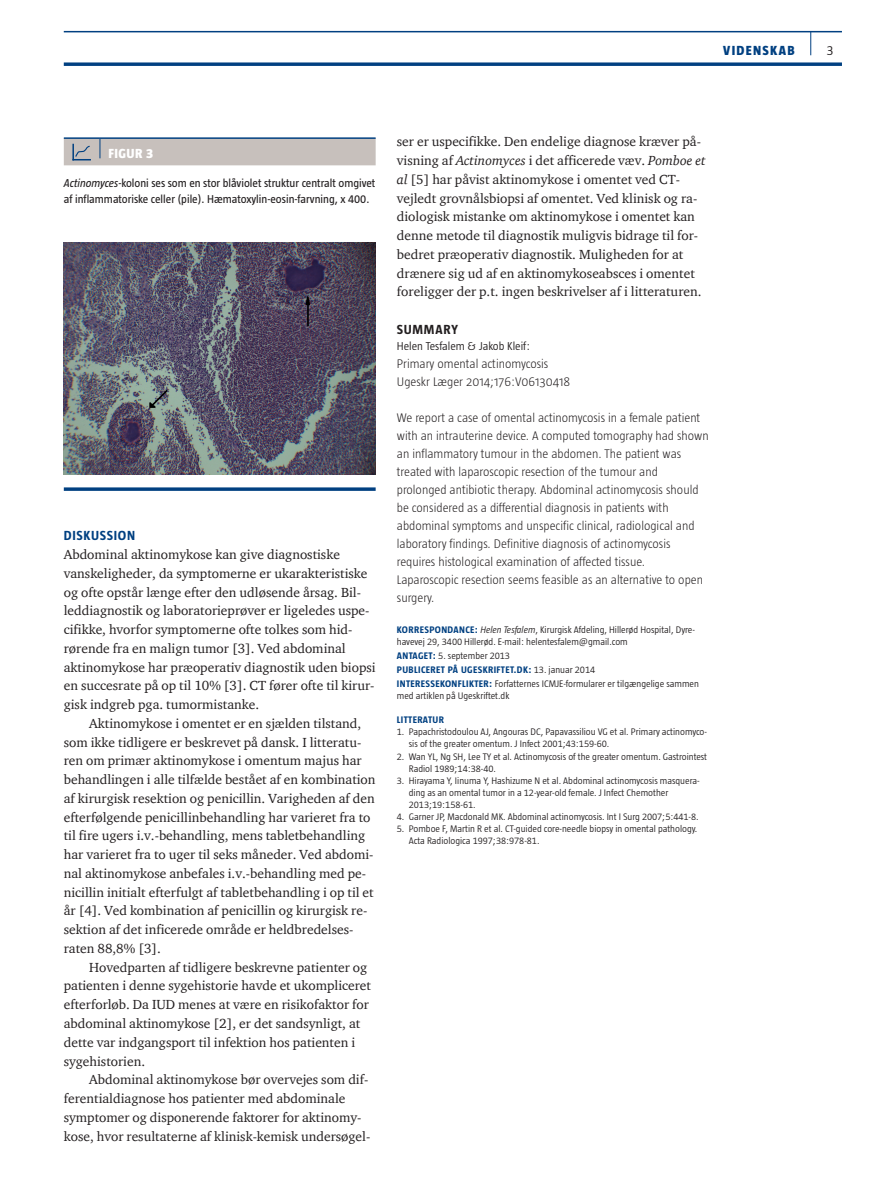
<style>
.page{position:relative;width:893px;height:1191px;background:#fff}
.page>*{position:absolute;margin:0;border:0;box-sizing:border-box;transform-origin:0 0}
.t1{font:13.5px/18.8px "ITC Charter Com";color:#231f20}
.t2{font:700 13.5px "Taz";letter-spacing:.05em;color:#014081}
.t3{font:800 13.5px "Taz";letter-spacing:.095em;color:#014081}
.t4{font:700 13.5px "Taz";letter-spacing:.055em;color:#231f20}
.t5{font:800 13.5px "Taz";color:#fff}
.t6{font:300 13.5px "Taz";color:#231f20}
.t7{font:300 12.75px/18px "Taz";color:#231f20}
.t8{font:11.7px/15.8px "Taz";color:#231f20}
.t9{font:300 11.7px "Taz";color:#231f20}
.t10{font:300 9.75px/12px "Taz";color:#231f20}
.t11{font:700 9.75px/14.1px "Taz";letter-spacing:.04em;color:#014081}
.s1{font-style:italic}
.s2{font-weight:700;color:#014081}
.s3{font-weight:300;color:#231f20}
</style>
<div class="page">
<hr style="left:64px;top:31px;width:778px;height:1px;background:#014081">
<svg style="left:64px;top:62px;width:778px;height:4px;background:#235991"></svg>
<svg style="left:810px;top:32px;width:1px;height:23px"></svg>
<hr style="left:64px;top:137px;width:36px;height:2px;background:#014081">
<hr style="left:100px;top:137px;width:276px;height:2px;background:#014081">
<div style="left:64px;top:138px;width:312px;height:27px;background:#c7c0bc"></div>
<img style="left:64px;top:243px;width:312px;height:231px">
<svg style="left:64px;top:487px;width:312px;height:4px"></svg>
<p class="t3" style="left:723px;top:43px;width:73px">VIDENSKAB</p>
<p class="t6" style="left:827px;top:43px;width:8px">3</p>
<p class="t5" style="left:108px;top:146px;width:46px">Figur 3</p>
<p class="t8" style="left:64px;top:175px;width:313px"><span class="s1">Actinomyces</span>-koloni ses som en stor blåviolet struktur centralt omgivet af inflammatoriske celler (pile). Hæmatoxylin-eosin-farvning, x 400.</p>
<p class="t2" style="left:64px;top:528px;width:73px">DISKUSSION</p>
<p class="t1" style="left:64px;top:545px;width:313px">Abdominal aktinomykose kan give diagnostiske vanskeligheder, da symptomerne er ukarakteristiske og ofte opstår længe efter den udløsende årsag. Bil&shy;leddiagnostik og laboratorieprøver er ligeledes uspe&shy;cifikke, hvorfor symptomerne ofte tolkes som hid&shy;rørende fra en malign tumor [3]. Ved abdominal aktinomykose har præoperativ diagnostik uden biopsi en succesrate på op til 10% [3]. CT fører ofte til kirur&shy;gisk indgreb pga. tumormistanke.</p>
<p class="t1" style="left:64px;top:713px;width:313px;text-indent:26px">Aktinomykose i omentet er en sjælden tilstand, som ikke tidligere er beskrevet på dansk. I litteratu&shy;ren om primær aktinomykose i omentum majus har behandlingen i alle tilfælde bestået af en kombination af kirurgisk resektion og penicillin. Varigheden af den efterfølgende penicillinbehandling har varieret fra to til fire ugers i.v.-behandling, mens tabletbehandling har varieret fra to uger til seks måneder. Ved abdomi&shy;nal aktinomykose anbefales i.v.-behandling med pe&shy;nicillin initialt efterfulgt af tabletbehandling i op til et år [4]. Ved kombination af penicillin og kirurgisk re&shy;sektion af det inficerede område er heldbredelses&shy;raten 88,8% [3].</p>
<p class="t1" style="left:64px;top:957px;width:309px;text-indent:26px">Hovedparten af tidligere beskrevne patienter og patienten i denne sygehistorie havde et ukompliceret efterforløb. Da IUD menes at være en risikofaktor for abdominal aktinomykose [2], er det sandsynligt, at dette var indgangsport til infektion hos patienten i sygehistorien.</p>
<p class="t1" style="left:64px;top:1070px;width:308px;text-indent:26px">Abdominal aktinomykose bør overvejes som dif&shy;ferentialdiagnose hos patienter med abdominale symptomer og disponerende faktorer for aktinomy&shy;kose, hvor resultaterne af klinisk-kemisk undersøgel-</p>
<p class="t1" style="left:397px;top:132px;width:310px">ser er uspecifikke. Den endelige diagnose kræver på&shy;visning af <span class="s1">Actinomyces</span> i det afficerede væv. <span class="s1">Pomboe et al</span> [5] har påvist aktinomykose i omentet ved CT&shy;vejledt grovnålsbiopsi af omentet. Ved klinisk og ra&shy;diologisk mistanke om aktinomykose i omentet kan denne metode til diagnostik muligvis bidrage til for&shy;bedret præoperativ diagnostik. Muligheden for at drænere sig ud af en aktinomykoseabsces i omentet foreligger der p.t. ingen beskrivelser af i litteraturen.</p>
<p class="t4" style="left:397px;top:322px;width:55px">SUMMARY</p>
<p class="t9" style="left:397px;top:339px;width:135px">Helen Tesfalem &amp; Jakob Kleif:</p>
<p class="t7" style="left:397px;top:354px;width:175px">Primary omental actinomycosis<br>Ugeskr Læger 2014;176:V06130418</p>
<p class="t7" style="left:397px;top:408px;width:313px">We report a case of omental actinomycosis in a female patient with an intrauterine device. A computed tomography had shown an inflammatory tumour in the abdomen. The patient was treated with laparoscopic resection of the tumour and prolonged antibiotic therapy. Abdominal actinomycosis should be considered as a differential diagnosis in patients with abdominal symptoms and unspecific clinical, radiological and laboratory findings. Definitive diagnosis of actinomycosis requires histological examination of affected tissue.<br>Laparoscopic resection seems feasible as an alternative to open surgery.</p>
<p class="t10" style="left:397px;top:623px;width:300px;text-indent:57px"><span class="s2">ANCE:</span> <span class="s1">Helen Tesfalem</span>, Kirurgisk Afdeling, Hillerød Hospital, Dyre&shy;havevej 29, 3400 Hillerød. E-mail: helentesfalem@gmail.com</p>
<p class="t11" style="left:397px;top:648px;width:115px">ANTAGET: <span class="s3">5. september 2013<br></span>PUBLICERET</p>
<p class="t11" style="left:397px;top:622px;width:12px">KORRES</p>
<p class="t11" style="left:429px;top:622px;width:13px">POND</p>
<p class="t11" style="left:448px;top:662px;width:19px">PÅ UGESKRI</p>
<p class="t10" style="left:497px;top:663px;width:100px"><span class="s2">FTET.DK:</span> 13. januar 2014</p>
<p class="t11" style="left:397px;top:676px;width:10px">INTERESSEKON</p>
<p class="t11" style="left:458px;top:676px;width:14px">FLIKTER</p>
<p class="t10" style="left:397px;top:677px;width:304px;text-indent:92px"><span class="s2">:</span> Forfatternes ICMJE-formularer er tilgængelige sammen med artiklen på Ugeskriftet.dk</p>
<p class="t11" style="left:397px;top:713px;width:6px">LITTER</p>
<p class="t11" style="left:423px;top:713px;width:20px">ATUR</p>
<p class="t10" style="left:409px;top:726px;width:300px;text-indent:-12px">1. Papachristodoulou AJ, Angouras DC, Papavassiliou VG et al. Primary actinomyco&shy;sis of the greater omentum. J Infect 2001;43:159-60.</p>
<p class="t10" style="left:409px;top:750px;width:300px;text-indent:-12px">2. Wan YL, Ng SH, Lee TY et al. Actinomycosis of the greater omentum. Gastrointest<br>Radiol 1989;14:38-40.</p>
<p class="t10" style="left:409px;top:774px;width:292px;text-indent:-12px">3. Hirayama Y, Iinuma Y, Hashizume N et al. Abdominal actinomycosis masquera&shy;ding as an omental tumor in a 12-year-old female. J Infect Chemother<br>2013;19:158-61.</p>
<p class="t10" style="left:397px;top:810px;width:303px">4. Garner JP, Macdonald MK. Abdominal actinomycosis. Int I Surg 2007;5:441-8.</p>
<p class="t10" style="left:409px;top:822px;width:290px;text-indent:-12px">5. Pomboe F, Martin R et al. CT-guided core-needle biopsy in omental pathology.<br>Acta Radiologica 1997;38:978-81.</p>
</div>
